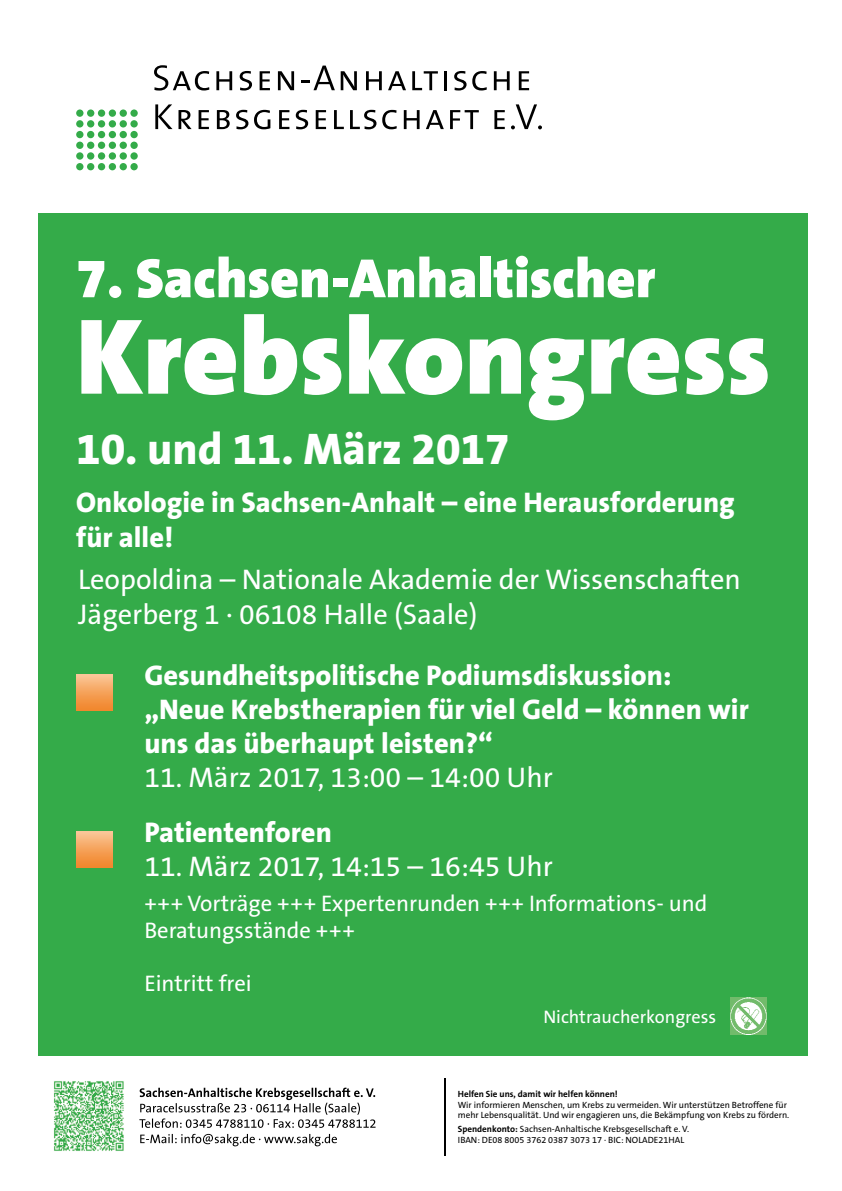
<style>
.page{position:relative;width:842px;height:1191px;background:#fff}
.page>*{position:absolute;margin:0;border:0;box-sizing:border-box;transform-origin:0 0}
.t1{font:900 108.9px "The Sans B9";color:#fff}
.t2{font:900 55.7px "The Sans B9";color:#fff}
.t3{font:800 44.6px "The Sans B8";color:#fff}
.t4{font:800 28.5px/34.2px "The Sans B8";color:#fff}
.t5{font:28.5px/34.2px "The Sans B5 Plain";color:#fff}
.t6{font:22.6px/27.2px "The Sans B5 Plain";color:#fff}
.t7{font:18.2px "The Sans B5 Plain";color:#fff}
.t8{font:9.1px/10.9px "The Sans B5 Plain";color:#000}
.t9{font:700 9.1px "The Sans B7";color:#000}
.s1{font-family:"The Sans B7";font-weight:700}
</style>
<div class="page">
<div style="left:38px;top:214px;width:770px;height:842px;background:#34ab49"></div>
<svg style="left:140px;top:1133px;width:197px;height:13px"></svg>
<svg style="left:139px;top:1087px;width:237px;height:40px"></svg>
<img style="left:54px;top:1081px;width:70px;height:70px">
<svg style="left:155px;top:104px;width:37px;height:25px"></svg>
<svg style="left:199px;top:110px;width:10px;height:19px"></svg>
<svg style="left:217px;top:110px;width:13px;height:19px"></svg>
<svg style="left:236px;top:110px;width:12px;height:19px"></svg>
<svg style="left:254px;top:110px;width:16px;height:19px"></svg>
<svg style="left:279px;top:110px;width:10px;height:19px"></svg>
<svg style="left:296px;top:110px;width:12px;height:19px"></svg>
<svg style="left:316px;top:110px;width:10px;height:19px"></svg>
<svg style="left:334px;top:110px;width:10px;height:19px"></svg>
<svg style="left:350px;top:110px;width:26px;height:19px"></svg>
<svg style="left:382px;top:110px;width:15px;height:19px"></svg>
<svg style="left:404px;top:110px;width:16px;height:19px"></svg>
<svg style="left:426px;top:110px;width:18px;height:19px"></svg>
<svg style="left:450px;top:110px;width:29px;height:19px"></svg>
<svg style="left:494px;top:110px;width:11px;height:19px"></svg>
<svg style="left:511px;top:104px;width:31px;height:25px"></svg>
<svg style="left:154px;top:65px;width:55px;height:26px"></svg>
<svg style="left:216px;top:71px;width:16px;height:19px"></svg>
<svg style="left:240px;top:71px;width:12px;height:20px"></svg>
<svg style="left:260px;top:71px;width:10px;height:19px"></svg>
<svg style="left:278px;top:71px;width:16px;height:19px"></svg>
<svg style="left:301px;top:66px;width:34px;height:24px"></svg>
<svg style="left:341px;top:71px;width:16px;height:19px"></svg>
<svg style="left:366px;top:71px;width:16px;height:19px"></svg>
<svg style="left:388px;top:71px;width:18px;height:19px"></svg>
<svg style="left:412px;top:71px;width:26px;height:19px"></svg>
<hr style="left:444px;top:71px;width:3px;height:19px;background:#000">
<svg style="left:454px;top:71px;width:33px;height:20px"></svg>
<svg style="left:494px;top:71px;width:16px;height:19px"></svg>
<svg style="left:519px;top:71px;width:10px;height:19px"></svg>
<div style="left:130px;top:109px;width:8px;height:8px;background:#34ab49;border-radius:50%"></div>
<div style="left:76px;top:163px;width:8px;height:7px;background:#34ab49;border-radius:50%"></div>
<div style="left:87px;top:163px;width:7px;height:7px;background:#34ab49;border-radius:50%"></div>
<div style="left:76px;top:152px;width:8px;height:8px;background:#34ab49;border-radius:50%"></div>
<div style="left:98px;top:163px;width:7px;height:7px;background:#34ab49;border-radius:50%"></div>
<div style="left:87px;top:152px;width:7px;height:8px;background:#34ab49;border-radius:50%"></div>
<div style="left:76px;top:142px;width:8px;height:7px;background:#34ab49;border-radius:50%"></div>
<div style="left:109px;top:163px;width:7px;height:7px;background:#34ab49;border-radius:50%"></div>
<div style="left:98px;top:152px;width:7px;height:8px;background:#34ab49;border-radius:50%"></div>
<div style="left:87px;top:142px;width:7px;height:7px;background:#34ab49;border-radius:50%"></div>
<div style="left:76px;top:131px;width:8px;height:7px;background:#34ab49;border-radius:50%"></div>
<div style="left:120px;top:163px;width:7px;height:7px;background:#34ab49;border-radius:50%"></div>
<div style="left:109px;top:152px;width:7px;height:8px;background:#34ab49;border-radius:50%"></div>
<div style="left:98px;top:142px;width:7px;height:7px;background:#34ab49;border-radius:50%"></div>
<div style="left:87px;top:131px;width:7px;height:7px;background:#34ab49;border-radius:50%"></div>
<div style="left:76px;top:120px;width:8px;height:7px;background:#34ab49;border-radius:50%"></div>
<div style="left:130px;top:163px;width:8px;height:7px;background:#34ab49;border-radius:50%"></div>
<div style="left:120px;top:152px;width:7px;height:8px;background:#34ab49;border-radius:50%"></div>
<div style="left:109px;top:142px;width:7px;height:7px;background:#34ab49;border-radius:50%"></div>
<div style="left:98px;top:131px;width:7px;height:7px;background:#34ab49;border-radius:50%"></div>
<div style="left:87px;top:120px;width:7px;height:7px;background:#34ab49;border-radius:50%"></div>
<div style="left:76px;top:109px;width:8px;height:8px;background:#34ab49;border-radius:50%"></div>
<div style="left:130px;top:152px;width:8px;height:8px;background:#34ab49;border-radius:50%"></div>
<div style="left:120px;top:142px;width:7px;height:7px;background:#34ab49;border-radius:50%"></div>
<div style="left:109px;top:131px;width:7px;height:7px;background:#34ab49;border-radius:50%"></div>
<div style="left:98px;top:120px;width:7px;height:7px;background:#34ab49;border-radius:50%"></div>
<div style="left:87px;top:109px;width:7px;height:8px;background:#34ab49;border-radius:50%"></div>
<div style="left:130px;top:142px;width:8px;height:7px;background:#34ab49;border-radius:50%"></div>
<div style="left:120px;top:131px;width:7px;height:7px;background:#34ab49;border-radius:50%"></div>
<div style="left:109px;top:120px;width:7px;height:7px;background:#34ab49;border-radius:50%"></div>
<div style="left:98px;top:109px;width:7px;height:8px;background:#34ab49;border-radius:50%"></div>
<div style="left:130px;top:131px;width:8px;height:7px;background:#34ab49;border-radius:50%"></div>
<div style="left:120px;top:120px;width:7px;height:7px;background:#34ab49;border-radius:50%"></div>
<div style="left:109px;top:109px;width:7px;height:8px;background:#34ab49;border-radius:50%"></div>
<div style="left:130px;top:120px;width:8px;height:7px;background:#34ab49;border-radius:50%"></div>
<div style="left:120px;top:109px;width:7px;height:8px;background:#34ab49;border-radius:50%"></div>
<hr style="left:444px;top:1078px;width:1px;height:77px;background:#000">
<div style="left:76px;top:675px;width:36px;height:36px;background:linear-gradient(to bottom,#fac492,#f18429)"></div>
<div style="left:76px;top:832px;width:36px;height:36px;background:linear-gradient(to bottom,#fac492,#f18429)"></div>
<img style="left:730px;top:998px;width:36px;height:36px">
<h2 class="t2" style="left:76px;top:248px;width:581px">7. Sachsen-Anhaltischer</h2>
<h1 class="t1" style="left:76px;top:298px;width:696px">Krebskongress</h1>
<h3 class="t3" style="left:76px;top:425px;width:435px">10. und 11. März 2017</h3>
<h3 class="t4" style="left:76px;top:486px;width:660px">Onkologie in Sachsen-Anhalt – eine Herausforderung für alle!</h3>
<h3 class="t5" style="left:78px;top:563px;width:664px">Leopoldina – Nationale Akademie der Wissenschaften<br>Jägerberg 1 · 06108 Halle (Saale)</h3>
<h3 class="t4" style="left:144px;top:659px;width:606px">Gesundheitspolitische Podiumsdiskussion: „Neue Krebstherapien für viel Geld – können wir uns das überhaupt leisten?“</h3>
<h3 class="t5" style="left:144px;top:761px;width:410px">11. März 2017, 13:00 – 14:00 Uhr</h3>
<h3 class="t4" style="left:144px;top:816px;width:189px">Patientenforen</h3>
<h3 class="t5" style="left:144px;top:850px;width:410px">11. März 2017, 14:15 – 16:45 Uhr</h3>
<h3 class="t6" style="left:144px;top:890px;width:565px">+++ Vorträge +++ Expertenrunden +++ Informations- und<br>Beratungsstände +++</h3>
<h3 class="t6" style="left:144px;top:970px;width:109px">Eintritt frei</h3>
<h3 class="t7" style="left:543px;top:1007px;width:174px">Nichtraucherkongress</h3>
<p class="t9" style="left:458px;top:1088px;width:161px">Helfen Sie uns, damit wir helfen können!</p>
<p class="t8" style="left:458px;top:1099px;width:333px">Wir informieren Menschen, um Krebs zu vermeiden. Wir unterstützen Betroffene für mehr Lebensqualität. Und wir engagieren uns, die Bekämpfung von Krebs zu fördern.</p>
<p class="t8" style="left:458px;top:1124px;width:233px"><span class="s1">Spendenkonto:</span> Sachsen-Anhaltische Krebsgesellschaft e. V.<br>IBAN: DE08 8005 3762 0387 3073 17 · BIC: NOLADE21HAL</p>
</div>
